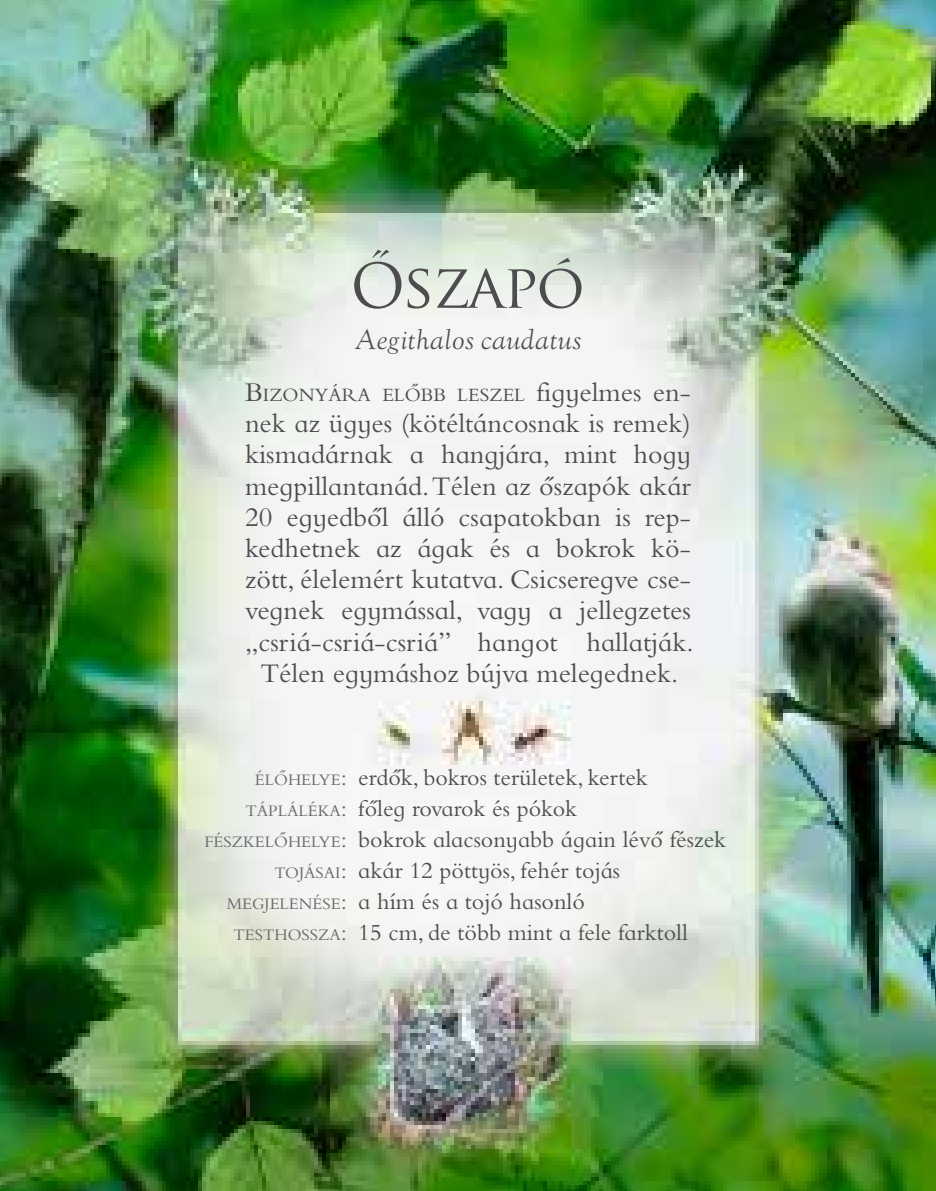
<style>
.page{position:relative;width:936px;height:1191px;background:#fff}
.page>*{position:absolute;margin:0;border:0;box-sizing:border-box;transform-origin:0 0}
.t1{font:60px "Trajan Pro";letter-spacing:-.03em;color:#4d4d4f}
.t2{font:28px/31.2px "Griffo Schoolbook";color:#4d4d4f;text-align:center}
.t3{font:italic 28px "Goudy Old Style MT Std";color:#4d4d4f}
.t4{font:24px/31px "Griffo Schoolbook";color:#4d4d4f}
.t5{font:19.6px "Griffo Schoolbook";color:#4d4d4f}
.t6{font:16.8px/31px "Griffo Schoolbook";color:#696a6c;text-align:right}
.s1{font-size:28px}
.s2{font-size:24px}
</style>
<div class="page">
<img style="left:0;top:0;width:935px;height:1191px">
<h1 class="t1" style="left:350px;top:248px;width:236px">ŐSZAPÓ</h1>
<p class="t3" style="left:354px;top:322px;width:228px">Aegithalos caudatus</p>
<p class="t5" style="left:245px;top:383px;width:447px"><span class="s1">B</span>IZONYÁRA ELŐBB LESZEL <span class="s1">figyelmes en-</span></p>
<p class="t2" style="left:245px;top:407px;width:450px">nek az ügyes (kötéltáncosnak is remek) kismadárnak a hangjára, mint hogy megpillantanád. Télen az őszapók akár 20 egyedből álló csapatokban is rep&shy;kedhetnek az ágak és a bokrok kö&shy;zött, élelemért kutatva. Csicseregve cse&shy;vegnek egymással, vagy a jellegzetes „csriá-csriá-csriá” hangot hallatják.<br>Télen egymáshoz bújva melegednek.</p>
<p class="t6" style="left:205px;top:763px;width:144px">ÉLŐHELYE<span class="s2">:<br></span>TÁPLÁLÉKA<span class="s2">:<br></span>FÉSZKELŐHELYE<span class="s2">:<br></span>TOJÁSAI<span class="s2">:<br></span>MEGJELENÉSE<span class="s2">:<br></span>TESTHOSSZA<span class="s2">:</span></p>
<p class="t4" style="left:358px;top:761px;width:369px">erdők, bokros területek, kertek<br>főleg rovarok és pókok<br>bokrok alacsonyabb ágain lévő fészek akár 12 pöttyös, fehér tojás<br>a hím és a tojó hasonló<br>15 cm, de több mint a fele farktoll</p>
</div>
